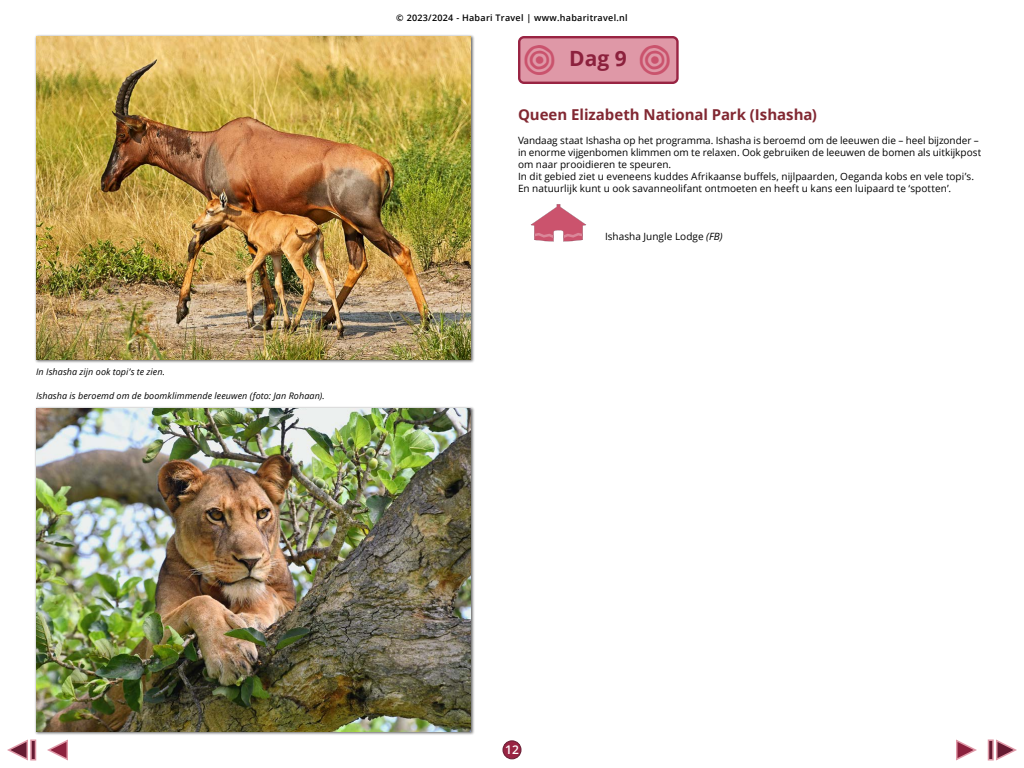
<style>
.page{position:relative;width:1024px;height:768px;background:#fff}
.page>*{position:absolute;margin:0;border:0;box-sizing:border-box;transform-origin:0 0}
.t1{font:700 21px "Open Sans";color:#8c213d}
.t2{font:700 15px "Open Sans";letter-spacing:-.005em;color:#822832}
.t3{font:600 12px "Open Sans";color:#fff}
.t4{font:10px/12px "Open Sans";letter-spacing:.005em;color:#000}
.t5{font:italic 9px "Open Sans";letter-spacing:.01em;color:#000}
.t6{font:600 9px "Open Sans";letter-spacing:.03em;color:#000}
.s1{font-style:italic}
</style>
<div class="page">
<div style="left:503px;top:741px;width:18px;height:18px;background:#992443;border-radius:50%"></div>
<div style="left:502px;top:740px;width:20px;height:19px;border:1px solid #661b32;border-radius:50%"></div>
<svg style="left:531px;top:204px;width:55px;height:37px"></svg>
<div style="left:34px;top:406px;width:441px;height:330px;background:#000;opacity:.6"></div>
<img style="left:36px;top:408px;width:435px;height:324px">
<div style="left:34px;top:34px;width:441px;height:330px;background:#000;opacity:.6"></div>
<img style="left:36px;top:36px;width:435px;height:324px">
<div style="left:519px;top:37px;width:158px;height:46px;background:#df98a7;border-radius:5px"></div>
<div style="left:518px;top:36px;width:161px;height:48px;border:2px solid #992443;border-radius:5px"></div>
<svg style="left:956px;top:739px;width:21px;height:22px"></svg>
<svg style="left:47px;top:739px;width:21px;height:22px"></svg>
<svg style="left:996px;top:739px;width:21px;height:22px"></svg>
<svg style="left:988px;top:740px;width:6px;height:20px"></svg>
<svg style="left:7px;top:739px;width:21px;height:22px"></svg>
<svg style="left:30px;top:740px;width:6px;height:20px"></svg>
<p class="t5" style="left:36px;top:366px;width:130px">In Ishasha zijn ook topi’s te zien.</p>
<p class="t5" style="left:36px;top:390px;width:290px">Ishasha is beroemd om de boomklimmende leeuwen (foto: Jan Rohaan).</p>
<p class="t6" style="left:396px;top:12px;width:233px">© 2023/2024 - Habari Travel | www.habaritravel.nl</p>
<h1 class="t1" style="left:569px;top:43px;width:59px">Dag 9</h1>
<h2 class="t2" style="left:518px;top:104px;width:300px">Queen Elizabeth National Park (Ishasha)</h2>
<p class="t4" style="left:518px;top:134px;width:465px">Vandaag staat Ishasha op het programma. Ishasha is beroemd om de leeuwen die – heel bijzonder – in enorme vijgenbomen klimmen om te relaxen. Ook gebruiken de leeuwen de bomen als uitkijkpost om naar prooidieren te speuren.<br>In dit gebied ziet u eveneens kuddes Afrikaanse buffels, nijlpaarden, Oeganda kobs en vele topi’s.<br>En natuurlijk kunt u ook savanneolifant ontmoeten en heeft u kans een luipaard te ‘spotten’.</p>
<p class="t4" style="left:605px;top:230px;width:119px">Ishasha Jungle Lodge <span class="s1">(FB)</span></p>
<p class="t3" style="left:505px;top:741px;width:15px">12</p>
</div>
